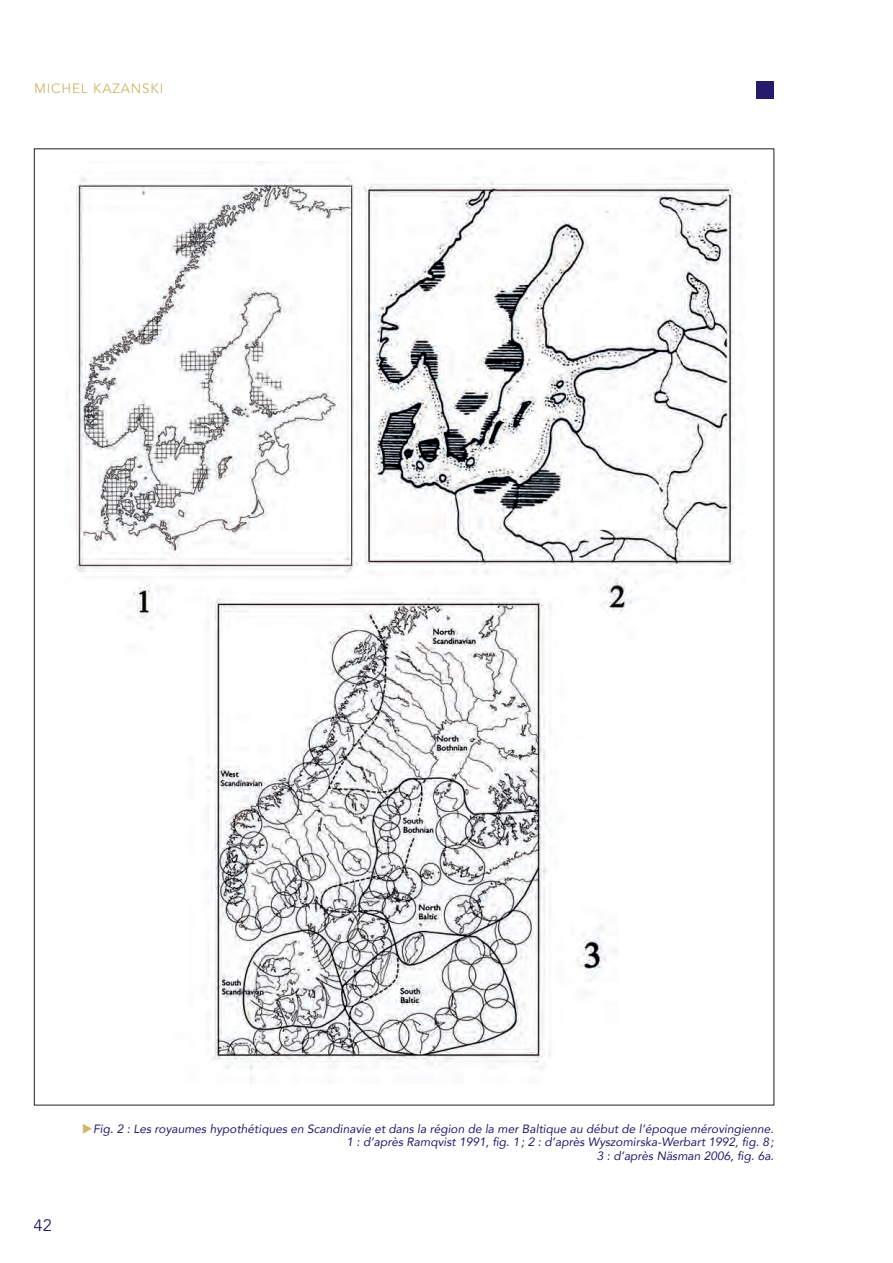
<style>
.page{position:relative;width:893px;height:1263px;background:#fff}
.page>*{position:absolute;margin:0;border:0;box-sizing:border-box;transform-origin:0 0}
.t1{font:16.5px "Avenir";color:#241c6a}
.t2{font:13.5px "Avenir";letter-spacing:.06em;color:#cfb669}
.t3{font:italic 12px/13.5px "Avenir";color:#241c6a;text-align:right}
</style>
<div class="page">
<div style="left:757px;top:82px;width:17px;height:17px;background:#241c6a"></div>
<img style="left:74px;top:162px;width:668px;height:921px">
<p class="t2" style="left:34px;top:80px;width:131px">MICHEL KAZANSKI</p>
<h1 class="t1" style="left:34px;top:1216px;width:20px">42</h1>
<p class="t3" style="left:93px;top:1122px;width:682px">Fig. 2 : Les royaumes hypothétiques en Scandinavie et dans la région de la mer Baltique au début de l’époque mérovingienne.<br>1 : d’après Ramqvist 1991, fig. 1 ; 2 : d’après Wyszomirska-Werbart 1992, fig. 8 ;<br>3 : d’après Näsman 2006, fig. 6a.</p>
</div>
